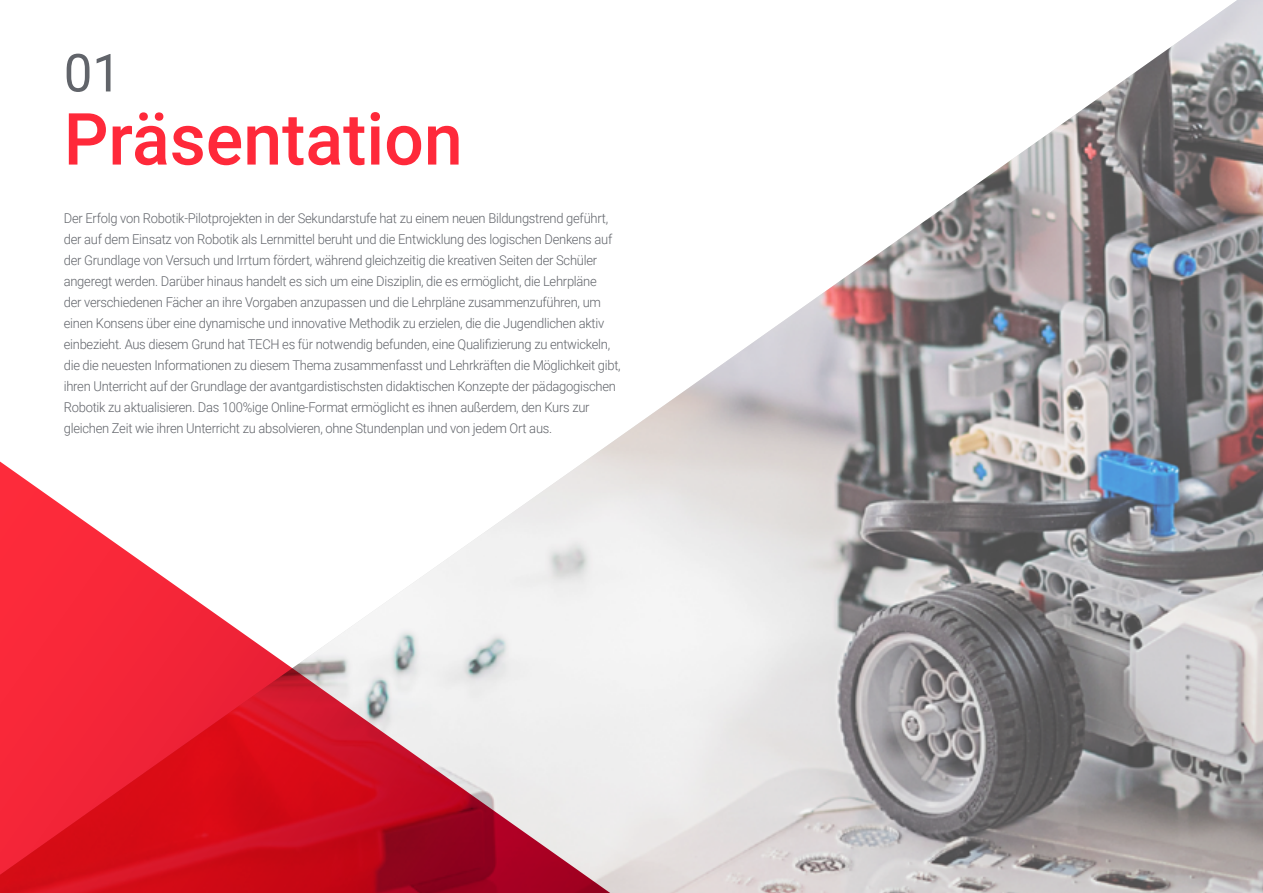
<style>
.page{position:relative;width:1263px;height:893px;background:#fff}
.page>*{position:absolute;margin:0;border:0;box-sizing:border-box;transform-origin:0 0}
.t1{font:500 72px "Roboto";color:#ff293a}
.t2{font:52.5px "Roboto";color:#61646a}
.t3{font:300 13.5px/21px "Roboto";letter-spacing:-.02em;color:#61646a;scale:.96 1}
</style>
<div class="page">
<img style="left:607px;top:0;width:656px;height:893px">
<svg style="left:0;top:446px;width:640px;height:447px"></svg>
<h2 class="t2" style="left:64px;top:36px;width:59px">01</h2>
<h1 class="t1" style="left:64px;top:89px;width:400px">Präsentation</h1>
<p class="t3" style="left:64px;top:207px;width:582px">Der Erfolg von Robotik-Pilotprojekten in der Sekundarstufe hat zu einem neuen Bildungstrend geführt, der auf dem Einsatz von Robotik als Lernmittel beruht und die Entwicklung des logischen Denkens auf der Grundlage von Versuch und Irrtum fördert, während gleichzeitig die kreativen Seiten der Schüler angeregt werden. Darüber hinaus handelt es sich um eine Disziplin, die es ermöglicht, die Lehrpläne<br>der verschiedenen Fächer an ihre Vorgaben anzupassen und die Lehrpläne zusammenzuführen, um einen Konsens über eine dynamische und innovative Methodik zu erzielen, die die Jugendlichen aktiv einbezieht. Aus diesem Grund hat TECH es für notwendig befunden, eine Qualifizierung zu entwickeln, die die neuesten Informationen zu diesem Thema zusammenfasst und Lehrkräften die Möglichkeit gibt, ihren Unterricht auf der Grundlage der avantgardistischsten didaktischen Konzepte der pädagogischen Robotik zu aktualisieren. Das 100%ige Online-Format ermöglicht es ihnen außerdem, den Kurs zur gleichen Zeit wie ihren Unterricht zu absolvieren, ohne Stundenplan und von jedem Ort aus.</p>
</div>
